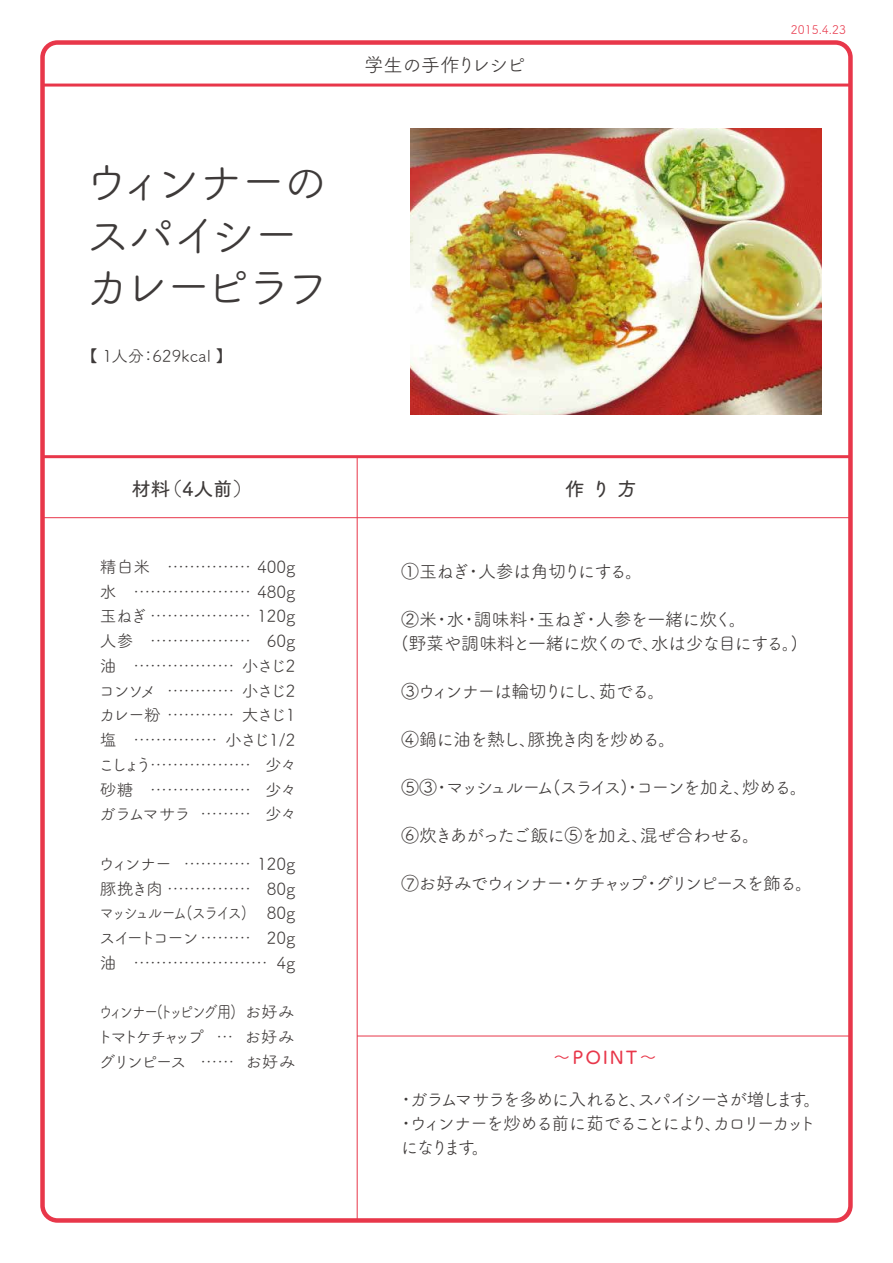
<style>
.page{position:relative;width:893px;height:1263px;background:#fff}
.page>*{position:absolute;margin:0;border:0;box-sizing:border-box;transform-origin:0 0}
.t1{font:46.5px/52.5px "Tsuku A Rd Gothic Std R";letter-spacing:-.09em;color:#3e3a39}
.t2{font:19.5px "Tsuku A Rd Gothic Std D";color:#3e3a39}
.t3{font:19.5px "Tsuku A Rd Gothic Std R";letter-spacing:-.06em;color:#3e3a39}
.t4{font:18px/24px "Tsuku A Rd Gothic Std R";letter-spacing:-.14em;color:#3e3a39}
.t5{font:18px/24px "Tsuku A Rd Gothic Std R";letter-spacing:-.045em;color:#3e3a39}
.t6{font:18px "Tsuku A Rd Gothic Std R";letter-spacing:-.12em;color:#3e3a39}
.t7{font:18px "Tsuku A Rd Gothic Std R";letter-spacing:-.065em;color:#3e3a39}
.t8{font:18px "Tsuku A Rd Gothic Std R";letter-spacing:-.1em;color:#3e3a39}
.t9{font:18px "Tsuku A Rd Gothic Std R";letter-spacing:-.08em;color:#3e3a39}
.t10{font:18px "Tsuku A Rd Gothic Std R";letter-spacing:-.04em;color:#3e3a39}
.t11{font:18px "Tsuku A Rd Gothic Std D";letter-spacing:.1em;color:#e8374a}
.t12{font:16.8px/24.8px "Tsuku A Rd Gothic Std R";letter-spacing:-.11em;color:#3e3a39;text-align:justify}
.t13{font:16.8px/24.8px "Tsuku A Rd Gothic Std R";letter-spacing:-.11em;color:#3e3a39;text-align:justify;scale:.85 1}
.t14{font:16.5px "Tsuku A Rd Gothic Std R";color:#3e3a39}
.t15{font:12px "Tsuku A Rd Gothic Std R";color:#e8374a}
</style>
<div class="page">
<img style="left:410px;top:128px;width:412px;height:287px">
<div style="left:40px;top:40px;width:813px;height:1183px;border:4px solid #e8374a;border-radius:15px"></div>
<hr style="left:43px;top:84px;width:807px;height:3px;background:#e8374a">
<hr style="left:43px;top:455px;width:807px;height:3px;background:#e8374a">
<hr style="left:43px;top:517px;width:807px;height:1px;background:#e8374a">
<hr style="left:357px;top:1036px;width:493px;height:1px;background:#e8374a">
<hr style="left:357px;top:457px;width:1px;height:763px;background:#e8374a">
<h1 class="t1" style="left:84px;top:153px;width:249px">ウィンナーのスパイシーカレーピラフ</h1>
<p class="t14" style="left:81px;top:343px;width:153px">【 １人分：629kcal 】</p>
<p class="t3" style="left:364px;top:50px;width:163px">学生の手作りレシピ</p>
<p class="t2" style="left:131px;top:474px;width:122px">材料（4人前）</p>
<p class="t2" style="left:565px;top:474px;width:73px">作り方</p>
<p class="t15" style="left:791px;top:21px;width:57px">2015.4.23</p>
<p class="t12" style="left:98px;top:553px;width:201px">精白米 …………… 400g水 ………………… 480g玉ねぎ ……………… 120g人参 ……………… 60g油 ……………… 小さじ2コンソメ ………… 小さじ2カレー粉 ………… 大さじ1塩 …………… 小さじ1/2こしょう……………… 少々砂糖 ……………… 少々ガラムマサラ ……… 少々</p>
<p class="t12" style="left:99px;top:850px;width:198px">ウィンナー ………… 120g豚挽き肉 …………… 80gマッシュルーム(スライス) 80gスイートコーン……… 20g油 …………………… 4g</p>
<p class="t13" style="left:97px;top:999px;width:235px">ウィンナー(トッピング用) お好みトマトケチャップ … お好みグリンピース …… お好み</p>
<p class="t10" style="left:401px;top:558px;width:243px">①玉ねぎ・人参は角切りにする。</p>
<p class="t5" style="left:401px;top:607px;width:400px">②米・水・調味料・玉ねぎ・人参を一緒に炊く。<br>(野菜や調味料と一緒に炊くので、水は少な目にする。)</p>
<p class="t8" style="left:401px;top:678px;width:266px">③ウィンナーは輪切りにし、茹でる。</p>
<p class="t9" style="left:401px;top:726px;width:276px">④鍋に油を熱し、豚挽き肉を炒める。</p>
<p class="t4" style="left:401px;top:775px;width:408px">⑤③・マッシュルーム(スライス)・コーンを加え、炒める。</p>
<p class="t7" style="left:401px;top:822px;width:360px">⑥炊きあがったご飯に⑤を加え、混ぜ合わせる。</p>
<p class="t6" style="left:401px;top:870px;width:413px">⑦お好みでウィンナー・ケチャップ・グリンピースを飾る。</p>
<p class="t11" style="left:553px;top:1043px;width:106px">～POINT～</p>
<p class="t4" style="left:397px;top:1086px;width:426px">・ガラムマサラを多めに入れると、スパイシーさが増します。・ウィンナーを炒める前に茹でることにより、カロリーカットになります。</p>
</div>
